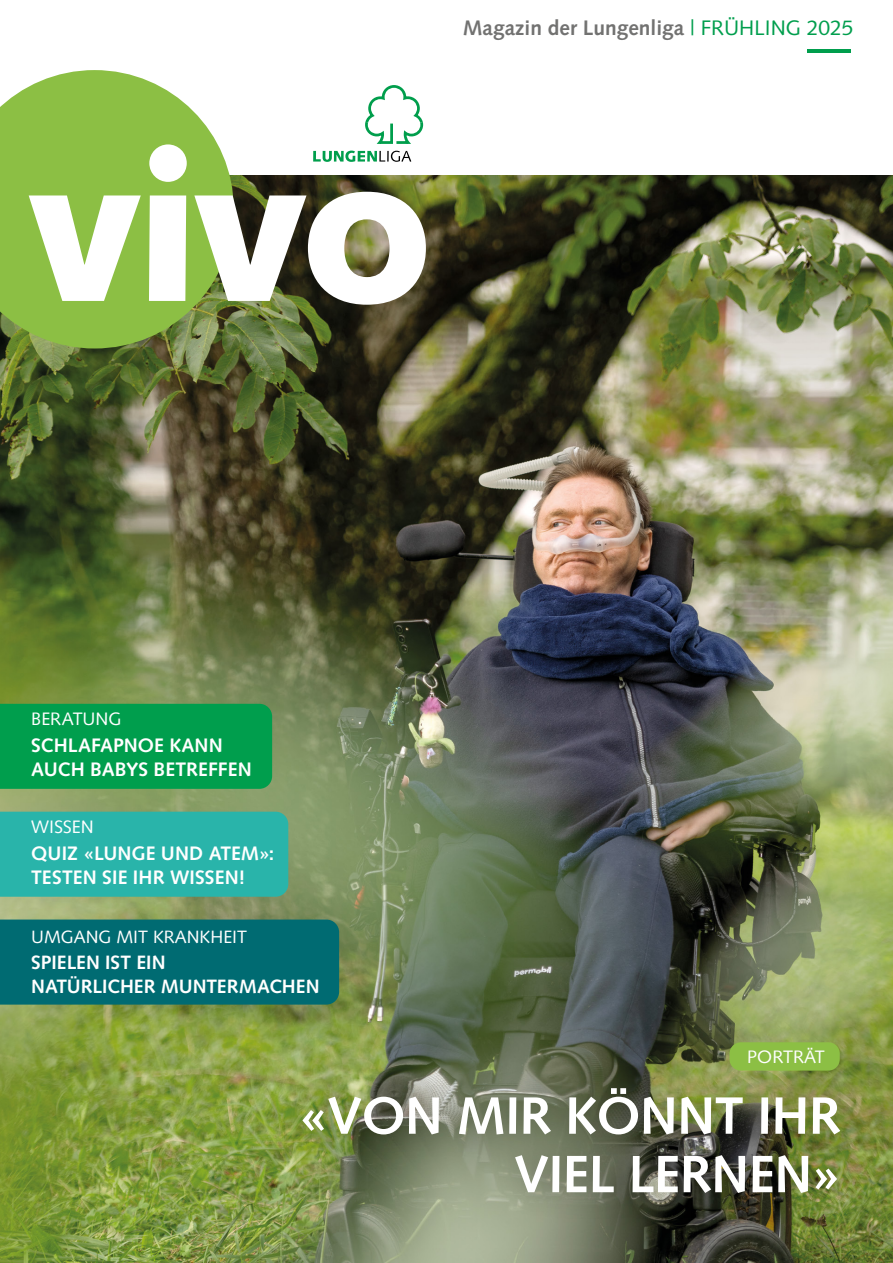
<style>
.page{position:relative;width:893px;height:1263px;background:#fff}
.page>*{position:absolute;margin:0;border:0;box-sizing:border-box;transform-origin:0 0}
.t1{font:700 52.5px/58.5px "Syntax LT Std";letter-spacing:-.01em;color:#fff;text-align:right}
.t2{font:700 21px "Syntax LT Std";color:#727271}
.t3{font:700 19.5px/24px "Syntax LT Std";color:#fff}
.t4{font:700 19.35px/23.7px "Syntax LT Std";color:#fff}
.t5{font:18px "Syntax LT Std";color:#fff}
.t6{font:17.85px "Syntax LT Std";color:#fff}
.s1{font-weight:400;color:#009e4d}
</style>
<div class="page">
<img style="left:0;top:175px;width:893px;height:1088px">
<svg style="left:0;top:70px;width:234px;height:278px;background:#97c05a"></svg>
<svg style="left:194px;top:192px;width:232px;height:113px"></svg>
<svg style="left:29px;top:195px;width:157px;height:106px"></svg>
<div style="left:149px;top:144px;width:38px;height:38px;background:#fff;border-radius:50%"></div>
<div style="left:729px;top:1042px;width:111px;height:28px;background:#8cbf44;border-radius:11px"></div>
<div style="left:274px;top:1058px;width:594px;height:166px;background:#000;opacity:.27"></div>
<svg style="left:365px;top:85px;width:58px;height:59px"></svg>
<svg style="left:313px;top:151px;width:98px;height:11px"></svg>
<hr style="left:808px;top:49px;width:43px;height:4px;background:#009e4d">
<div style="left:0;top:919px;width:339px;height:85px;background:#006b72"></div>
<div style="left:0;top:704px;width:272px;height:85px;background:#009e4d"></div>
<div style="left:0;top:812px;width:288px;height:85px;background:#29b4aa"></div>
<p class="t2" style="left:463px;top:16px;width:392px">Magazin der Lungenliga <span class="s1">| FRÜHLING 2025</span></p>
<p class="t5" style="left:31px;top:708px;width:92px">BERATUNG</p>
<p class="t3" style="left:31px;top:734px;width:222px">SCHLAFAPNOE KANN<br>AUCH BABYS BETREFFEN</p>
<p class="t5" style="left:31px;top:816px;width:64px">WISSEN</p>
<p class="t3" style="left:31px;top:841px;width:245px">QUIZ «LUNGE UND ATEM»:<br>TESTEN SIE IHR WISSEN!</p>
<p class="t6" style="left:31px;top:926px;width:217px">UMGANG MIT KRANKHEIT</p>
<p class="t4" style="left:31px;top:951px;width:290px">SPIELEN IST EIN<br>NATÜRLICHER MUNTERMACHEN</p>
<p class="t5" style="left:747px;top:1046px;width:79px">PORTRÄT</p>
<h1 class="t1" style="left:299px;top:1087px;width:544px">«VON MIR KÖNNT IHR<br>VIEL LERNEN»</h1>
</div>
